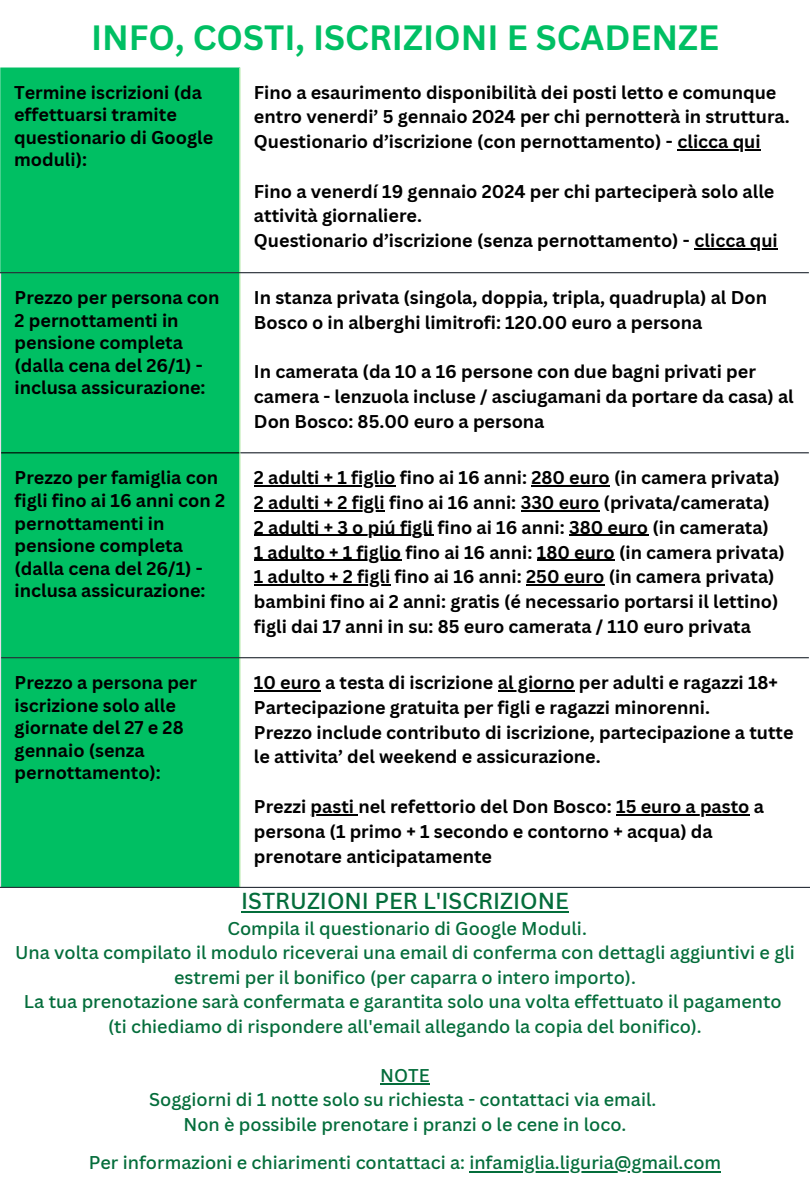
<style>
.page{position:relative;width:810px;height:1181px;background:#fff}
.page>*{position:absolute;margin:0;border:0;box-sizing:border-box;transform-origin:0 0}
.t1{font:700 34.2px "Canva Sans";color:#00bf63}
.t2{font:500 22.5px "Canva Sans";color:#046d3b}
.t3{font:700 18px/22.5px "Canva Sans";color:#000}
.t4{font:500 18px/24.5px "Canva Sans";color:#046d3b;text-align:center}
</style>
<div class="page">
<div style="left:0;top:68px;width:239px;height:818px;background:#00bf63"></div>
<hr style="left:678px;top:149px;width:83px;height:1px;background:#000">
<hr style="left:695px;top:248px;width:83px;height:1px;background:#000">
<hr style="left:254px;top:485px;width:142px;height:1px;background:#000">
<hr style="left:531px;top:485px;width:79px;height:1px;background:#000">
<hr style="left:254px;top:510px;width:131px;height:1px;background:#000">
<hr style="left:521px;top:510px;width:78px;height:1px;background:#000">
<hr style="left:254px;top:535px;width:179px;height:1px;background:#000">
<hr style="left:569px;top:535px;width:79px;height:1px;background:#000">
<hr style="left:254px;top:559px;width:147px;height:1px;background:#000">
<hr style="left:537px;top:559px;width:78px;height:1px;background:#000">
<hr style="left:254px;top:584px;width:136px;height:1px;background:#000">
<hr style="left:526px;top:584px;width:79px;height:1px;background:#000">
<hr style="left:254px;top:690px;width:67px;height:1px;background:#000">
<hr style="left:498px;top:690px;width:77px;height:1px;background:#000">
<hr style="left:311px;top:814px;width:47px;height:1px;background:#000">
<hr style="left:616px;top:814px;width:134px;height:1px;background:#000">
<hr style="left:0;top:273px;width:1px;height:613px;background:#eadeeb">
<hr style="left:239px;top:68px;width:1px;height:818px;background:#def6bf">
<hr style="left:0;top:272px;width:809px;height:1px;background:#293039">
<hr style="left:240px;top:452px;width:569px;height:1px;background:#293039">
<hr style="left:1px;top:657px;width:808px;height:1px;background:#293039">
<hr style="left:0;top:886px;width:810px;height:1px;background:#293039">
<hr style="left:1px;top:452px;width:238px;height:1px;background:#000">
<hr style="left:241px;top:910px;width:328px;height:2px;background:#046d3b">
<hr style="left:380px;top:1083px;width:50px;height:2px;background:#046d3b">
<hr style="left:469px;top:1170px;width:252px;height:2px;background:#046d3b">
<p class="t1" style="left:91px;top:13px;width:629px">INFO, COSTI, ISCRIZIONI E SCADENZE</p>
<p class="t3" style="left:14px;top:81px;width:201px">Termine iscrizioni (da effettuarsi tramite questionario di Google moduli):</p>
<p class="t3" style="left:254px;top:79px;width:537px;line-height:24.8px">Fino a esaurimento disponibilità dei posti letto e comunque entro venerdi’ 5 gennaio 2024 per chi pernotterà in struttura.</p>
<p class="t3" style="left:254px;top:130px;width:508px">Questionario d’iscrizione (con pernottamento) - clicca qui</p>
<p class="t3" style="left:254px;top:178px;width:522px;line-height:24.8px">Fino a venerdí 19 gennaio 2024 per chi parteciperà solo alle attività giornaliere.</p>
<p class="t3" style="left:254px;top:229px;width:525px">Questionario d’iscrizione (senza pernottamento) - clicca qui</p>
<p class="t3" style="left:15px;top:286px;width:206px">Prezzo per persona con<br>2 pernottamenti in pensione completa (dalla cena del 26/1) - inclusa assicurazione:</p>
<p class="t3" style="left:254px;top:285px;width:515px;line-height:24.8px">In stanza privata (singola, doppia, tripla, quadrupla) al Don<br>Bosco o in alberghi limitrofi: 120.00 euro a persona</p>
<p class="t3" style="left:254px;top:359px;width:541px;line-height:24.8px">In camerata (da 10 a 16 persone con due bagni privati per camera - lenzuola incluse / asciugamani da portare da casa) al<br>Don Bosco: 85.00 euro a persona</p>
<p class="t3" style="left:15px;top:466px;width:212px">Prezzo per famiglia con figli fino ai 16 anni con 2 pernottamenti in pensione completa (dalla cena del 26/1) - inclusa assicurazione:</p>
<p class="t3" style="left:254px;top:466px;width:528px">2 adulti + 1 figlio fino ai 16 anni: 280 euro (in camera privata)</p>
<p class="t3" style="left:254px;top:490px;width:517px">2 adulti + 2 figli fino ai 16 anni: 330 euro (privata/camerata)</p>
<p class="t3" style="left:254px;top:515px;width:517px">2 adulti + 3 o piú figli fino ai 16 anni: 380 euro (in camerata)</p>
<p class="t3" style="left:254px;top:540px;width:533px">1 adulto + 1 figlio fino ai 16 anni: 180 euro (in camera privata)</p>
<p class="t3" style="left:254px;top:565px;width:522px">1 adulto + 2 figli fino ai 16 anni: 250 euro (in camera privata)</p>
<p class="t3" style="left:254px;top:589px;width:526px">bambini fino ai 2 anni: gratis (é necessario portarsi il lettino)</p>
<p class="t3" style="left:254px;top:614px;width:499px">figli dai 17 anni in su: 85 euro camerata / 110 euro privata</p>
<p class="t3" style="left:15px;top:671px;width:184px">Prezzo a persona per iscrizione solo alle giornate del 27 e 28 gennaio (senza pernottamento):</p>
<p class="t3" style="left:254px;top:670px;width:526px">10 euro a testa di iscrizione al giorno per adulti e ragazzi 18+</p>
<p class="t3" style="left:254px;top:695px;width:458px">Partecipazione gratuita per figli e ragazzi minorenni.</p>
<p class="t3" style="left:254px;top:719px;width:541px;line-height:24.8px">Prezzo include contributo di iscrizione, partecipazione a tutte le attivita’ del weekend e assicurazione.</p>
<p class="t3" style="left:254px;top:793px;width:512px;line-height:24.8px">Prezzi pasti nel refettorio del Don Bosco: 15 euro a pasto a persona (1 primo + 1 secondo e contorno + acqua) da prenotare anticipatamente</p>
<p class="t2" style="left:241px;top:885px;width:329px">ISTRUZIONI PER L'ISCRIZIONE</p>
<p class="t4" style="left:227px;top:915px;width:361px">Compila il questionario di Google Moduli.</p>
<p class="t4" style="left:15px;top:939px;width:781px">Una volta compilato il modulo riceverai una email di conferma con dettagli aggiuntivi e gli estremi per il bonifico (per caparra o intero importo).</p>
<p class="t4" style="left:24px;top:988px;width:759px">La tua prenotazione sarà confermata e garantita solo una volta effettuato il pagamento</p>
<p class="t4" style="left:108px;top:1013px;width:595px">(ti chiediamo di rispondere all'email allegando la copia del bonifico).</p>
<p class="t4" style="left:380px;top:1062px;width:51px">NOTE</p>
<p class="t4" style="left:149px;top:1086px;width:509px">Soggiorni di 1 notte solo su richiesta - contattaci via email.</p>
<p class="t4" style="left:183px;top:1111px;width:444px">Non è possibile prenotare i pranzi o le cene in loco.</p>
<p class="t4" style="left:89px;top:1149px;width:634px">Per informazioni e chiarimenti contattaci a: infamiglia.liguria@gmail.com</p>
</div>
